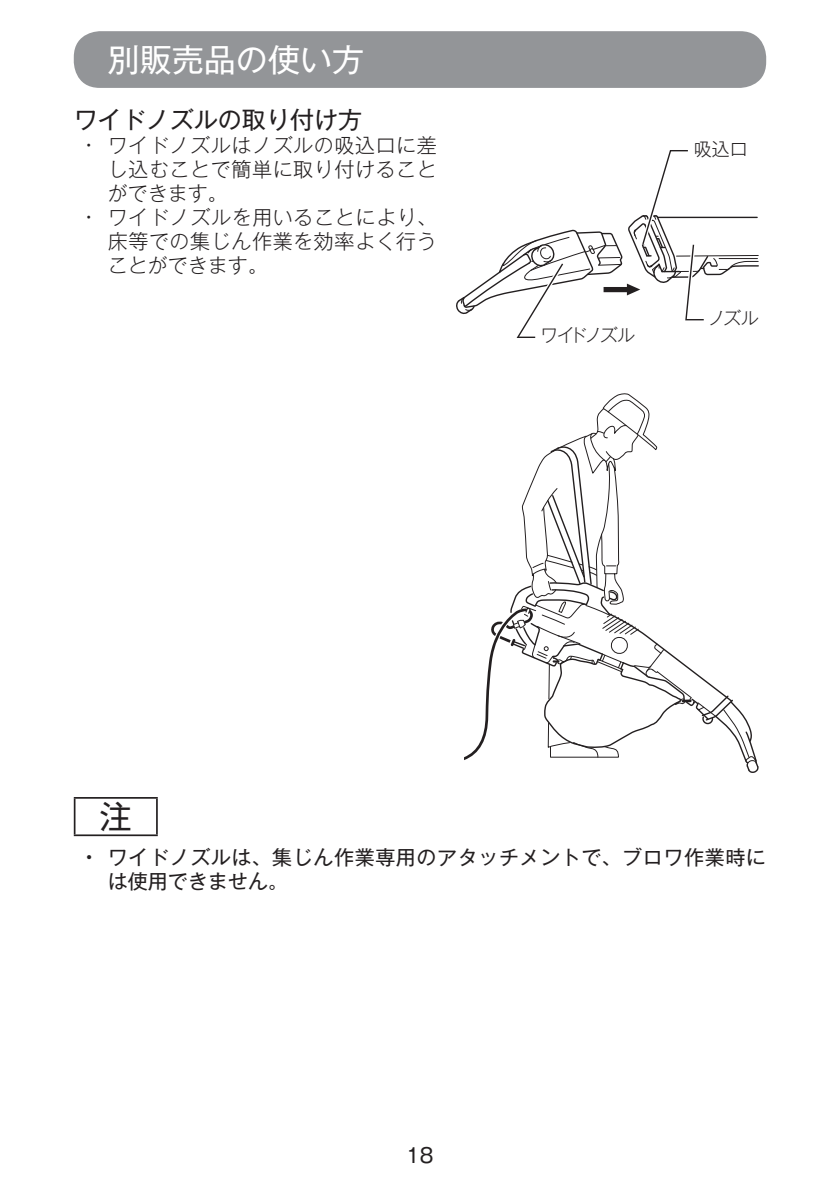
<style>
.page{position:relative;width:840px;height:1191px;background:#fff}
.page>*{position:absolute;margin:0;border:0;box-sizing:border-box;transform-origin:0 0}
.t1{font:32px "Gothic MB101 Pro";color:#fff}
.t2{font:32px "Gothic MB101 Pro";color:#231f20}
.t3{font:24px "Gothic MB101 Pro";color:#231f20}
.t4{font:300 20px/24px "Gothic MB101 Pro";letter-spacing:.03em;color:#231f20;text-align:justify}
.t5{font:20px/24px "Gothic MB101 Pro";letter-spacing:.03em;color:#231f20}
.t6{font:300 18px "Gothic MB101 Pro";letter-spacing:-.055em;color:#231f20}
.s1{font-weight:500}
</style>
<div class="page">
<div style="left:74px;top:31px;width:691px;height:57px;background:#939598;border-radius:26px"></div>
<hr style="left:74px;top:797px;width:84px;height:1px;background:#231f20">
<hr style="left:74px;top:798px;width:1px;height:36px;background:#231f20">
<hr style="left:156px;top:798px;width:2px;height:36px;background:#231f20">
<hr style="left:74px;top:834px;width:84px;height:2px;background:#231f20">
<svg style="left:456px;top:150px;width:303px;height:188px"></svg>
<svg style="left:464px;top:393px;width:295px;height:380px"></svg>
<h1 class="t1" style="left:108px;top:33px;width:257px">別販売品の使い方</h1>
<p class="t3" style="left:74px;top:100px;width:289px">ワイドノズルの取り付け方</p>
<p class="t4" style="left:108px;top:131px;width:330px;text-indent:-23px">• ワイドノズルはノズルの吸込口に差し込むことで簡単に取り付けることができます。</p>
<p class="t4" style="left:108px;top:203px;width:330px;text-indent:-23px">• ワイドノズルを用いることにより、床等での集じん作業を効率よく行うことができます。</p>
<p class="t6" style="left:693px;top:134px;width:55px">吸込口</p>
<p class="t6" style="left:540px;top:320px;width:97px">ワイドノズル</p>
<p class="t6" style="left:707px;top:303px;width:52px">ノズル</p>
<h1 class="t2" style="left:100px;top:790px;width:33px">注</h1>
<p class="t5" style="left:108px;top:842px;width:659px;text-indent:-23px"><span class="s1">•</span> ワイドノズルは、集じん作業専用のアタッチメントで、ブロワ作業時には使用できません。</p>
<p class="t5" style="left:406px;top:1140px;width:29px">18</p>
</div>
